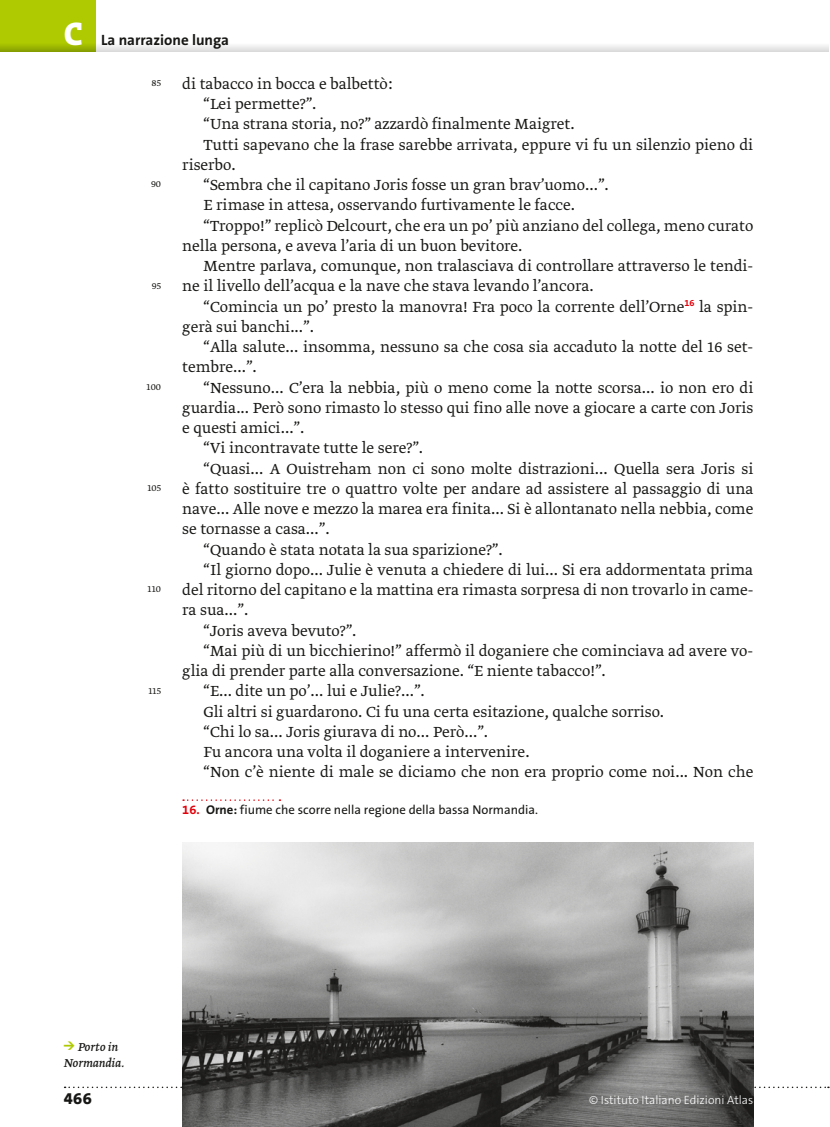
<style>
.page{position:relative;width:830px;height:1127px;background:#fff}
.page>*{position:absolute;margin:0;border:0;box-sizing:border-box;transform-origin:0 0}
.t1{font:800 33px "The Serif B8";color:#fff}
.t2{font:300 17.25px "Greta Text Pro";color:#171715}
.t3{font:800 16.5px "The Sans B8";color:#171715}
.t4{font:700 15px "The Sans B7";color:#171715}
.t5{font:italic 13.5px/16.5px "Greta Text Pro";letter-spacing:-.005em;color:#171715}
.t6{font:12.75px "The Sans B5 Plain";color:#171715}
.t7{font:300 12px "The Sans B3";color:#fff}
.t8{font:300 10.5px "Greta Text Pro";color:#171715}
.s1{font-family:"The Sans B7";font-weight:700;color:#e3000a}
.s2{font-family:"The Sans B7";font-weight:700}
.s3{font-family:"DIN Pro";font-weight:900;font-style:normal;font-size:11.25px;color:#afca00}
</style>
<div class="page">
<div style="left:96px;top:43px;width:732px;height:8px;background:#eeeded"></div>
<div style="left:0;top:0;width:96px;height:51px;background:#afca00"></div>
<svg style="left:0;top:45px;width:96px;height:6px"></svg>
<svg style="left:65px;top:1086px;width:763px;height:2px"></svg>
<svg style="left:183px;top:799px;width:97px;height:2px"></svg>
<img style="left:182px;top:842px;width:571px;height:285px">
<h1 class="t1" style="left:64px;top:16px;width:21px">C</h1>
<p class="t4" style="left:101px;top:32px;width:129px">La narrazione lunga</p>
<p class="t8" style="left:151px;top:77px;width:11px">85</p>
<p class="t8" style="left:151px;top:178px;width:11px">90</p>
<p class="t8" style="left:152px;top:279px;width:11px">95</p>
<p class="t8" style="left:146px;top:380px;width:16px">100</p>
<p class="t8" style="left:147px;top:482px;width:15px">105</p>
<p class="t8" style="left:147px;top:583px;width:15px">110</p>
<p class="t8" style="left:148px;top:684px;width:14px">115</p>
<p class="t2" style="left:182px;top:73px;width:211px">di tabacco in bocca e balbettò:</p>
<p class="t2" style="left:203px;top:94px;width:114px">“Lei permette?”.</p>
<p class="t2" style="left:203px;top:114px;width:372px">“Una strana storia, no?” azzardò finalmente Maigret.</p>
<p class="t2" style="left:203px;top:134px;width:551px">Tutti sapevano che la frase sarebbe arrivata, eppure vi fu un silenzio pieno di</p>
<p class="t2" style="left:182px;top:154px;width:55px">riserbo.</p>
<p class="t2" style="left:203px;top:175px;width:406px">“Sembra che il capitano Joris fosse un gran brav’uomo...”.</p>
<p class="t2" style="left:203px;top:195px;width:373px">E rimase in attesa, osservando furtivamente le facce.</p>
<p class="t2" style="left:203px;top:215px;width:551px">“Troppo!” replicò Delcourt, che era un po’ più anziano del collega, meno curato</p>
<p class="t2" style="left:182px;top:235px;width:341px">nella persona, e aveva l’aria di un buon bevitore.</p>
<p class="t2" style="left:203px;top:256px;width:551px">Mentre parlava, comunque, non tralasciava di controllare attraverso le tendi-</p>
<p class="t2" style="left:182px;top:276px;width:412px">ne il livello dell’acqua e la nave che stava levando l’ancora.</p>
<p class="t2" style="left:203px;top:296px;width:551px">“Comincia un po’ presto la manovra! Fra poco la corrente dell’Orne<sup>16</sup> la spin-</p>
<p class="t2" style="left:182px;top:316px;width:133px">gerà sui banchi...”.</p>
<p class="t2" style="left:203px;top:337px;width:551px">“Alla salute... insomma, nessuno sa che cosa sia accaduto la notte del 16 set-</p>
<p class="t2" style="left:182px;top:357px;width:76px">tembre...”.</p>
<p class="t2" style="left:203px;top:377px;width:551px">“Nessuno... C’era la nebbia, più o meno come la notte scorsa... io non ero di</p>
<p class="t2" style="left:182px;top:397px;width:572px">guardia... Però sono rimasto lo stesso qui fino alle nove a giocare a carte con Joris</p>
<p class="t2" style="left:182px;top:418px;width:124px">e questi amici...”.</p>
<p class="t2" style="left:203px;top:438px;width:221px">“Vi incontravate tutte le sere?”.</p>
<p class="t2" style="left:203px;top:458px;width:551px">“Quasi... A Ouistreham non ci sono molte distrazioni... Quella sera Joris si</p>
<p class="t2" style="left:182px;top:478px;width:572px">è fatto sostituire tre o quattro volte per andare ad assistere al passaggio di una</p>
<p class="t2" style="left:182px;top:499px;width:572px">nave... Alle nove e mezzo la marea era finita... Si è allontanato nella nebbia, come</p>
<p class="t2" style="left:182px;top:519px;width:149px">se tornasse a casa...”.</p>
<p class="t2" style="left:203px;top:539px;width:300px">“Quando è stata notata la sua sparizione?”.</p>
<p class="t2" style="left:203px;top:559px;width:551px">“Il giorno dopo... Julie è venuta a chiedere di lui... Si era addormentata prima</p>
<p class="t2" style="left:182px;top:580px;width:572px">del ritorno del capitano e la mattina era rimasta sorpresa di non trovarlo in came-</p>
<p class="t2" style="left:182px;top:600px;width:67px">ra sua...”.</p>
<p class="t2" style="left:203px;top:620px;width:154px">“Joris aveva bevuto?”.</p>
<p class="t2" style="left:203px;top:640px;width:551px">“Mai più di un bicchierino!” affermò il doganiere che cominciava ad avere vo-</p>
<p class="t2" style="left:182px;top:661px;width:425px">glia di prender parte alla conversazione. “E niente tabacco!”.</p>
<p class="t2" style="left:203px;top:681px;width:223px">“E... dite un po’... lui e Julie?...”.</p>
<p class="t2" style="left:203px;top:701px;width:462px">Gli altri si guardarono. Ci fu una certa esitazione, qualche sorriso.</p>
<p class="t2" style="left:203px;top:721px;width:286px">“Chi lo sa... Joris giurava di no... Però...”.</p>
<p class="t2" style="left:203px;top:742px;width:327px">Fu ancora una volta il doganiere a intervenire.</p>
<p class="t2" style="left:203px;top:762px;width:551px">“Non c’è niente di male se diciamo che non era proprio come noi... Non che</p>
<p class="t6" style="left:182px;top:803px;width:357px"><span class="s1">16.</span> <span class="s2">Orne:</span> fiume che scorre nella regione della bassa Normandia.</p>
<p class="t5" style="left:63px;top:1039px;width:63px"><span class="s3">→</span> Porto in<br>Normandia.</p>
<p class="t3" style="left:64px;top:1089px;width:29px">466</p>
<p class="t7" style="left:589px;top:1093px;width:165px">© Istituto Italiano Edizioni Atlas</p>
</div>
